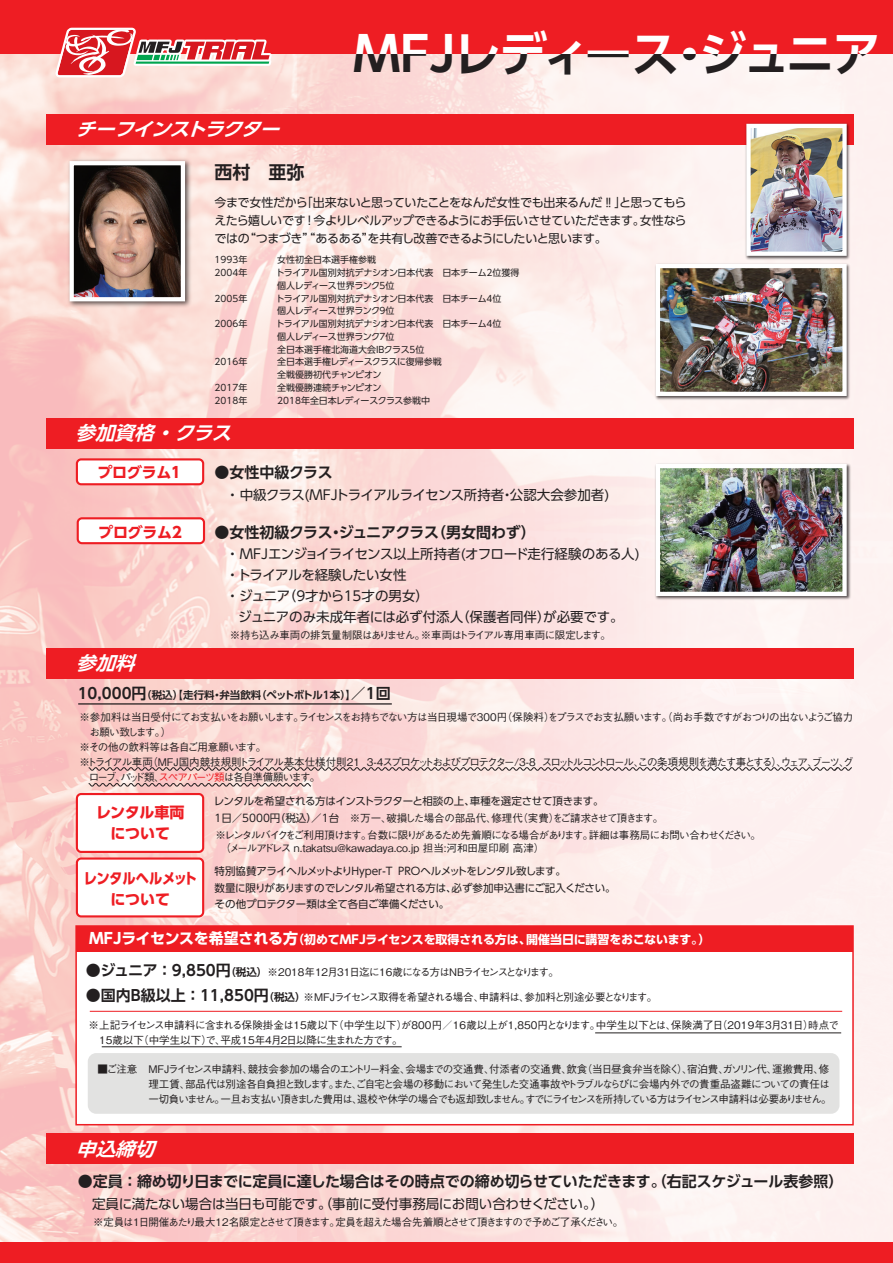
<style>
.page{position:relative;width:893px;height:1263px;background:#fff}
.page>*{position:absolute;margin:0;border:0;box-sizing:border-box;transform-origin:0 0}
.t1{font:700 47.7px "UD Shin Go Pro De";letter-spacing:-.045em;color:#fff}
.t2{font:italic 700 18.9px "UD Shin Go Pro De";color:#fff}
.t3{font:italic 700 18.6px "UD Shin Go Pro De";color:#fff;scale:1.05 1}
.t4{font:700 18px "UD Shin Go Pro De";color:#231f20}
.t5{font:700 15px "UD Shin Go Pro De";letter-spacing:-.01em;color:#231f20}
.t6{font:700 15px/21px "UD Shin Go Pro";letter-spacing:-.02em;color:#ee1d23;text-align:center}
.t7{font:700 15px/21px "UD Shin Go Pro";letter-spacing:-.02em;color:#ee1d23;text-align:center;scale:.89 1}
.t8{font:13.5px/21px "UD Shin Go Pro";letter-spacing:-.015em;color:#231f20}
.t9{font:12px/18px "UD Shin Go Pro";letter-spacing:-.035em;color:#231f20;text-align:justify}
.t10{font:700 12px "UD Shin Go Pro";letter-spacing:-.015em;color:#fff}
.t11{font:500 10.5px/15px "Gothic BBB Pro";letter-spacing:-.075em;color:#231f20}
.t12{font:10.5px/16.5px "UD Shin Go Pro";letter-spacing:-.025em;color:#231f20}
.t13{font:500 10.5px/15px "Gothic BBB Pro";color:#231f20}
.t14{font:500 10.5px "Gothic BBB Pro";letter-spacing:-.13em;color:#231f20}
.t15{font:500 10.5px "Gothic BBB Pro";letter-spacing:-.12em;color:#231f20}
.t16{font:500 10.5px "Gothic BBB Pro";letter-spacing:-.055em;color:#231f20}
.t17{font:500 10.5px "Gothic BBB Pro";letter-spacing:-.11em;color:#231f20}
.t18{font:700 10.5px "UD Shin Go Pro De";color:#231f20}
.t19{font:500 10.5px "Gothic BBB Pro";letter-spacing:-.095em;color:#231f20}
.t20{font:9px/12.8px "UD Shin Go Pro";letter-spacing:-.015em;color:#231f20}
.s1{font-size:15px}
.s2{color:#ee1d23}
.s3{font-family:"UD Shin Go Pro";font-weight:400}
.s4{font-size:10.5px}
</style>
<div class="page">
<img style="left:0;top:54px;width:893px;height:1188px">
<div style="left:75px;top:925px;width:779px;height:200px;background:#fff;border:2px solid #ee1d23"></div>
<div style="left:76px;top:926px;width:777px;height:26px;background:#ee1d23"></div>
<div style="left:46px;top:115px;width:808px;height:30px;background:#ee1d23"></div>
<div style="left:46px;top:418px;width:808px;height:31px;background:#ee1d23"></div>
<div style="left:46px;top:648px;width:808px;height:31px;background:#ee1d23"></div>
<div style="left:46px;top:1133px;width:808px;height:31px;background:#ee1d23"></div>
<div style="left:77px;top:459px;width:126px;height:25px;background:#fff;border-radius:4px"></div>
<div style="left:76px;top:458px;width:128px;height:27px;border:2px solid #ee1d23;border-radius:4px"></div>
<div style="left:77px;top:794px;width:126px;height:58px;background:#fff;border-radius:4px"></div>
<div style="left:76px;top:793px;width:128px;height:60px;border:2px solid #ee1d23;border-radius:4px"></div>
<div style="left:77px;top:858px;width:126px;height:58px;background:#fff;border-radius:4px"></div>
<div style="left:76px;top:857px;width:128px;height:60px;border:2px solid #ee1d23;border-radius:4px"></div>
<div style="left:78px;top:518px;width:126px;height:25px;background:#fff;border-radius:4px"></div>
<div style="left:77px;top:517px;width:128px;height:27px;border:2px solid #ee1d23;border-radius:4px"></div>
<div style="left:0;top:1242px;width:893px;height:21px;background:#ee1d23"></div>
<div style="left:0;top:0;width:893px;height:54px;background:#ee1d23"></div>
<img style="left:64px;top:254px;width:134px;height:97px">
<img style="left:75px;top:254px;width:105px;height:42px">
<div style="left:70px;top:161px;width:115px;height:140px;border:4px solid #fff"></div>
<img style="left:743px;top:123px;width:109px;height:126px">
<img style="left:751px;top:129px;width:91px;height:120px">
<div style="left:746px;top:124px;width:101px;height:132px;border:4px solid #fff"></div>
<div style="left:88px;top:1053px;width:751px;height:61px;background:#e2e2e1;border-radius:9px"></div>
<svg style="left:54px;top:27px;width:221px;height:227px"></svg>
<img style="left:636px;top:249px;width:257px;height:189px">
<img style="left:661px;top:269px;width:181px;height:122px">
<div style="left:656px;top:264px;width:191px;height:132px;border:4px solid #fff"></div>
<img style="left:651px;top:423px;width:201px;height:273px">
<img style="left:661px;top:469px;width:181px;height:122px">
<div style="left:656px;top:464px;width:191px;height:132px;border:4px solid #fff"></div>
<div style="left:876px;top:773px;width:17px;height:163px;background:#fdf1f1"></div>
<hr style="left:90px;top:1011px;width:752px;height:1px;background:#ee1d23">
<hr style="left:102px;top:1046px;width:300px;height:1px;background:#231f20">
<hr style="left:595px;top:1032px;width:246px;height:1px;background:#231f20">
<svg style="left:88px;top:783px;width:223px;height:3px"></svg>
<svg style="left:88px;top:767px;width:764px;height:4px;background:#b4a19f"></svg>
<hr style="left:78px;top:703px;width:314px;height:1px;background:#231f20">
<h3 class="t3" style="left:76px;top:114px;width:204px">チーフインストラクター</h3>
<h3 class="t4" style="left:215px;top:158px;width:91px">西村　亜弥</h3>
<h1 class="t1" style="left:354px;top:15px;width:529px">MFJレディース・ジュニア</h1>
<p class="t9" style="left:214px;top:193px;width:474px">今まで女性だから「出来ないと思っていたことをなんだ女性でも出来るんだ‼」と思ってもらえたら嬉しいです！今よりレベルアップできるようにお手伝いさせていただきます。女性ならではの“つまづき”“あるある”を共有し改善できるようにしたいと思います。</p>
<p class="t20" style="left:215px;top:253px;width:43px">1993年　</p>
<p class="t20" style="left:277px;top:253px;width:100px">女性初全日本選手権参戦</p>
<p class="t20" style="left:215px;top:266px;width:43px">2004年　</p>
<p class="t20" style="left:276px;top:266px;width:245px">トライアル国別対抗デナシオン日本代表　日本チーム2位獲得個人レディース世界ランク5位</p>
<p class="t20" style="left:215px;top:292px;width:43px">2005年　</p>
<p class="t20" style="left:276px;top:292px;width:227px">トライアル国別対抗デナシオン日本代表　日本チーム4位個人レディース世界ランク9位</p>
<p class="t20" style="left:215px;top:317px;width:43px">2006年　</p>
<p class="t20" style="left:276px;top:317px;width:227px">トライアル国別対抗デナシオン日本代表　日本チーム4位個人レディース世界ランク7位<br>全日本選手権北海道大会IBクラス5位</p>
<p class="t20" style="left:215px;top:355px;width:43px">2016年　</p>
<p class="t20" style="left:277px;top:355px;width:166px">全日本選手権レディースクラスに復帰参戦全戦優勝初代チャンピオン</p>
<p class="t20" style="left:215px;top:381px;width:43px">2017年　</p>
<p class="t20" style="left:277px;top:381px;width:106px">全戦優勝連続チャンピオン</p>
<p class="t20" style="left:215px;top:394px;width:43px">2018年　</p>
<p class="t20" style="left:277px;top:394px;width:154px">2018年全日本レディースクラス参戦中</p>
<h2 class="t2" style="left:76px;top:418px;width:165px">参加資格 ・クラス</h2>
<h3 class="t6" style="left:97px;top:461px;width:88px">プログラム１</h3>
<h3 class="t5" style="left:215px;top:460px;width:120px">●女性中級クラス</h3>
<p class="t8" style="left:226px;top:484px;width:385px">・ 中級クラス(MFJトライアルライセンス所持者・公認大会参加者)</p>
<h3 class="t6" style="left:98px;top:521px;width:88px">プログラム２</h3>
<h3 class="t5" style="left:215px;top:520px;width:323px">●女性初級クラス・ジュニアクラス（男女問わず）</h3>
<p class="t8" style="left:226px;top:543px;width:415px">・ MFJエンジョイライセンス以上所持者(オフロード走行経験のある人)・ トライアルを経験したい女性<br>・ ジュニア（9才から15才の男女）</p>
<p class="t8" style="left:238px;top:606px;width:387px">ジュニアのみ未成年者には必ず付添人（保護者同伴）が必要です。</p>
<p class="t16" style="left:230px;top:627px;width:383px">※持ち込み車両の排気量制限はありません。※車両はトライアル専用車両に限定します。</p>
<h3 class="t3" style="left:76px;top:648px;width:66px">参加料</h3>
<p class="t18" style="left:78px;top:687px;width:315px"><span class="s1">10,000円</span>（税込）【走行料・弁当飲料（ペットボトル1本）】<span class="s1">／1回</span></p>
<p class="t11" style="left:79px;top:708px;width:775px">※参加料は当日受付にてお支払いをお願いします。ライセンスをお持ちでない方は当日現場で３００円（保険料）をプラスでお支払願います。（尚お手数ですがおつりの出ないようご協力</p>
<p class="t15" style="left:89px;top:724px;width:83px">お願い致します。）</p>
<p class="t11" style="left:79px;top:738px;width:188px">※その他の飲料等は各自ご用意願います。</p>
<p class="t14" style="left:79px;top:754px;width:776px">※トライアル車両（MFJ国内競技規則トライアル基本仕様付則21 3-4スプロケットおよびプロテクター/3-8 スロットルコントロール、この条項規則を満たす事とする）、ウェア、ブーツ、グ</p>
<p class="t19" style="left:89px;top:769px;width:233px">ローブ、パッド類、<span class="s2">スペアパーツ類</span>は各自準備願います。</p>
<h3 class="t6" style="left:96px;top:801px;width:90px">レンタル車両について</h3>
<h3 class="t7" style="left:84px;top:867px;width:129px">レンタルヘルメットについて</h3>
<p class="t12" style="left:214px;top:793px;width:391px">レンタルを希望される方はインストラクターと相談の上、車種を選定させて頂きます。</p>
<p class="t11" style="left:215px;top:809px;width:450px"><span class="s3">1日／5000円（税込）／1台　</span>※万一、破損した場合の部品代、修理代（実費）をご請求させて頂きます。</p>
<p class="t11" style="left:216px;top:827px;width:547px;line-height:13.5px">※レンタルバイクをご利用頂けます。台数に限りがあるため先着順になる場合があります。詳細は事務局にお問い合わせください。　（メールアドレス n.takatsu@kawadaya.co.jp 担当:河和田屋印刷 高津）</p>
<p class="t12" style="left:215px;top:862px;width:403px">特別協賛アライヘルメットよりHyper-T PROヘルメットをレンタル致します。<br>数量に限りがありますのでレンタル希望される方は、必ず参加申込書にご記入ください。その他プロテクター類は全て各自ご準備ください。</p>
<p class="t10" style="left:89px;top:930px;width:623px"><span class="s1">MFJライセンスを希望される方</span>（初めてMFJライセンスを取得される方は、開催当日に講習をおこないます。）</p>
<h3 class="t5" style="left:86px;top:958px;width:183px">●ジュニア ：9,850円<span class="s4">（税込）</span></h3>
<h3 class="t5" style="left:86px;top:983px;width:221px">●国内B級以上 ：11,850円 <span class="s4">（税込）</span></h3>
<p class="t11" style="left:268px;top:963px;width:293px">※2018年12月31日迄に16歳になる方はNBライセンスとなります。</p>
<p class="t17" style="left:304px;top:988px;width:355px">※MFJライセンス取得を希望される場合、申請料は、参加料と別途必要となります。</p>
<p class="t13" style="left:99px;top:1016px;width:741px;text-indent:-10px">※上記ライセンス申請料に含まれる保険掛金は15歳以下（中学生以下）が800円／16歳以上が1,850円となります。中学生以下とは、保険満了日（2019年3月31日）時点で<br>15歳以下（中学生以下）で、平成15年4月2日以降に生まれた方です。</p>
<p class="t11" style="left:149px;top:1060px;width:685px;text-indent:-51px">■ご注意 MFJライセンス申請料、競技会参加の場合のエントリー料金、会場までの交通費、付添者の交通費、飲食（当日昼食弁当を除く）、宿泊費、ガソリン代、運搬費用、修理工賃、部品代は別途各自負担と致します。また、ご自宅と会場の移動において発生した交通事故やトラブルならびに会場内外での貴重品盗難についての責任は一切負いません。一旦お支払い頂きました費用は、退校や休学の場合でも返却致しません。すでにライセンスを所持している方はライセンス申請料は必要ありません。</p>
<h3 class="t3" style="left:76px;top:1134px;width:85px">申込締切</h3>
<h3 class="t5" style="left:78px;top:1169px;width:767px">●定員 ：締め切り日までに定員に達した場合はその時点での締め切らせていただきます。（右記スケジュール表参照）</h3>
<p class="t8" style="left:92px;top:1193px;width:514px">定員に満たない場合は当日も可能です。（事前に受付事務局にお問い合わせください。）</p>
<p class="t15" style="left:93px;top:1214px;width:532px">※定員は1日開催あたり最大１２名限定とさせて頂きます。定員を超えた場合先着順とさせて頂きますので予めご了承ください。</p>
</div>
